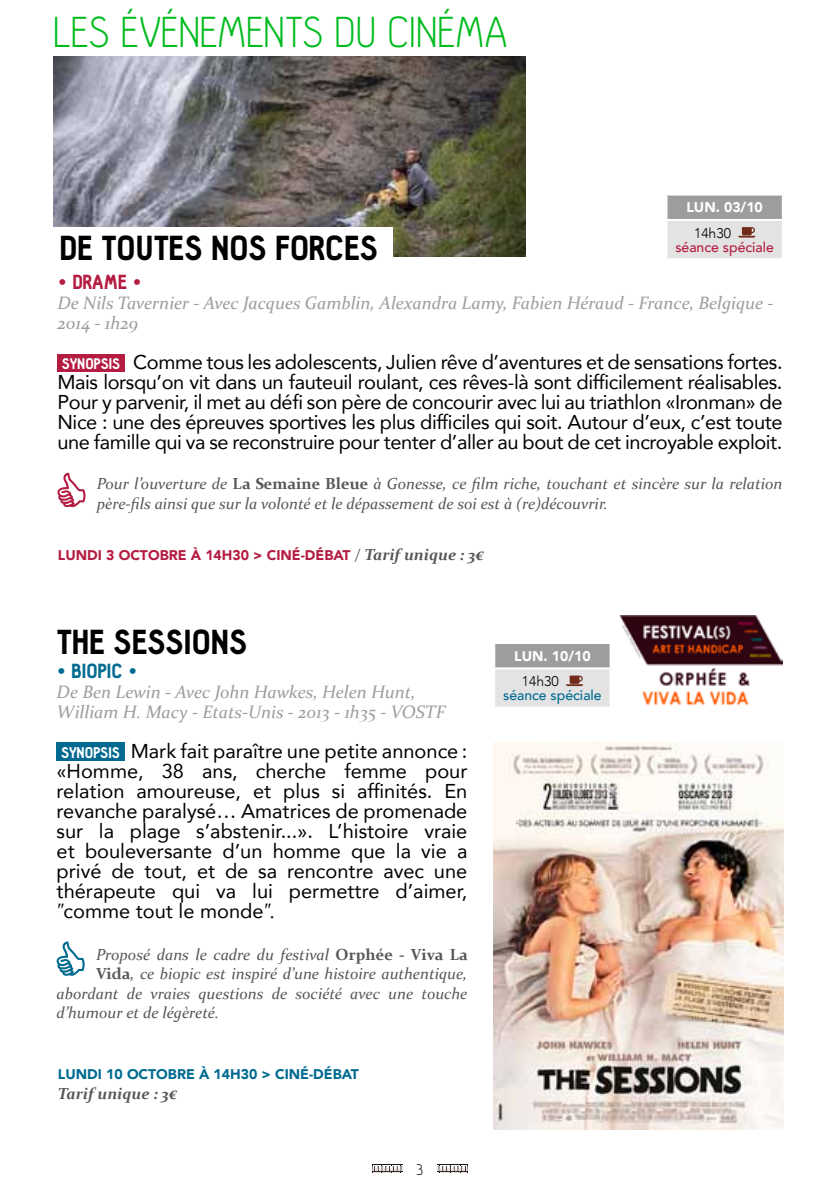
<style>
.page{position:relative;width:840px;height:1191px;background:#fff}
.page>*{position:absolute;margin:0;border:0;box-sizing:border-box;transform-origin:0 0}
.t1{font:300 48px "Hallosans";color:#00bb1e}
.t2{font:900 34px "Hallosans";color:#000}
.t3{font:20px/20px "Avenir";letter-spacing:-.02em;color:#000;text-align:justify}
.t4{font:900 20px "Hallosans";color:#006a91}
.t5{font:900 20px "Hallosans";color:#b51c41}
.t6{font:italic 18px/20px "Constantia";color:#9d9d9c}
.t7{font:300 17px "Hallosans";color:#000}
.t8{font:italic 16px/20px "Constantia";color:#575756}
.t9{font:italic 700 16px "Constantia";color:#575756}
.t10{font:900 14px "Avenir";color:#b51c41}
.t11{font:900 14px "Avenir";color:#006a91}
.t12{font:900 14px "Avenir";color:#fff}
.t13{font:500 14px "Avenir";color:#b51c41}
.t14{font:500 14px "Avenir";color:#006a91}
.t15{font:300 14px "Avenir";color:#000}
.s1{font-family:"Hallosans";font-weight:900;font-size:15px;color:#fff}
.s2{font-weight:700;font-style:normal}
.s3{font-family:"Constantia";font-weight:400;font-style:italic;font-size:16px;color:#575756}
.s4{font-family:"Constantia";font-weight:700;font-style:italic;font-size:16px;color:#575756}
.s5{font-family:"Hallosans";font-weight:900;font-size:15.2px;color:#fff}
.s6{font-family:"Constantia";font-style:italic}
</style>
<div class="page">
<svg style="left:372px;top:1164px;width:31px;height:8px"></svg>
<svg style="left:437px;top:1164px;width:31px;height:8px"></svg>
<img style="left:54px;top:57px;width:471px;height:199px">
<div style="left:57px;top:354px;width:68px;height:18px;background:#b51c41"></div>
<svg style="left:57px;top:473px;width:28px;height:34px"></svg>
<div style="left:54px;top:227px;width:339px;height:43px;background:#fff"></div>
<div style="left:666px;top:195px;width:116px;height:25px;background:#9d9d9c"></div>
<div style="left:666px;top:220px;width:116px;height:39px;background:#e3e3e3"></div>
<hr style="left:665px;top:194px;width:118px;height:2px;background:#fff">
<hr style="left:665px;top:196px;width:2px;height:23px;background:#fff">
<hr style="left:781px;top:196px;width:2px;height:23px;background:#fff">
<hr style="left:665px;top:219px;width:118px;height:2px;background:#fff">
<hr style="left:665px;top:221px;width:2px;height:37px;background:#fff">
<hr style="left:781px;top:221px;width:2px;height:37px;background:#fff">
<hr style="left:665px;top:258px;width:118px;height:2px;background:#fff">
<svg style="left:738px;top:227px;width:16px;height:11px"></svg>
<img style="left:493px;top:743px;width:289px;height:386px">
<div style="left:57px;top:743px;width:68px;height:18px;background:#006a91"></div>
<svg style="left:57px;top:941px;width:28px;height:34px"></svg>
<img style="left:620px;top:615px;width:162px;height:91px">
<div style="left:494px;top:643px;width:116px;height:25px;background:#9d9d9c"></div>
<div style="left:494px;top:668px;width:116px;height:39px;background:#e3e3e3"></div>
<hr style="left:493px;top:642px;width:118px;height:2px;background:#fff">
<hr style="left:493px;top:644px;width:2px;height:23px;background:#fff">
<hr style="left:609px;top:644px;width:2px;height:23px;background:#fff">
<hr style="left:493px;top:667px;width:118px;height:2px;background:#fff">
<hr style="left:493px;top:669px;width:2px;height:37px;background:#fff">
<hr style="left:609px;top:669px;width:2px;height:37px;background:#fff">
<hr style="left:493px;top:706px;width:118px;height:2px;background:#fff">
<svg style="left:566px;top:675px;width:16px;height:11px"></svg>
<h1 class="t1" style="left:54px;top:6px;width:455px">LES ÉVÉNEMENTS DU CINÉMA</h1>
<h2 class="t2" style="left:60px;top:230px;width:320px">DE TOUTES NOS FORCES</h2>
<p class="t12" style="left:686px;top:195px;width:78px">LUN. 03/10</p>
<p class="t15" style="left:693px;top:224px;width:38px">14h30</p>
<p class="t13" style="left:675px;top:235px;width:100px">séance spéciale</p>
<p class="t5" style="left:57px;top:271px;width:86px">• DRAME •</p>
<p class="t6" style="left:57px;top:292px;width:717px">De Nils Tavernier - Avec Jacques Gamblin, Alexandra Lamy, Fabien Héraud - France, Belgique -<br>2014 - 1h29</p>
<p class="t3" style="left:57px;top:351px;width:726px"><span class="s1">SYNOPSIS</span> Comme tous les adolescents, Julien rêve d’aventures et de sensations fortes.<br>Mais lorsqu’on vit dans un fauteuil roulant, ces rêves-là sont difficilement réalisables.<br>Pour y parvenir, il met au défi son père de concourir avec lui au triathlon «Ironman» de Nice : une des épreuves sportives les plus difficiles qui soit. Autour d’eux, c’est toute une famille qui va se reconstruire pour tenter d’aller au bout de cet incroyable exploit.</p>
<p class="t8" style="left:97px;top:473px;width:686px">Pour l’ouverture de <span class="s2">La Semaine Bleue</span> à Gonesse, ce film riche, touchant et sincère sur la relation père-fils ainsi que sur la volonté et le dépassement de soi est à (re)découvrir.</p>
<p class="t10" style="left:58px;top:543px;width:427px">LUN DI 3 OCTOBRE À 14H30 &gt; CIN É-DÉBAT <span class="s3">/</span> <span class="s4">Tarif unique : 3€</span></p>
<h2 class="t2" style="left:57px;top:623px;width:192px">THE SESSIONS</h2>
<p class="t4" style="left:57px;top:660px;width:82px">• BIOPIC •</p>
<p class="t6" style="left:57px;top:681px;width:390px">De Ben Lewin - Avec John Hawkes, Helen Hunt,<br>William H. Macy - Etats-Unis - 2013 - 1h35 - VOSTF</p>
<p class="t3" style="left:57px;top:740px;width:412px"><span class="s5">SYNOPSIS</span> Mark fait paraître une petite annonce : «Homme, 38 ans, cherche femme pour relation amoureuse, et plus si affinités. En revanche paralysé… Amatrices de promenade sur la plage s’abstenir...». L’histoire vraie et bouleversante d’un homme que la vie a privé de tout, et de sa rencontre avec une thérapeute qui va lui permettre d’aimer, <span class="s6">"</span>comme tout le monde<span class="s6">".</span></p>
<p class="t8" style="left:96px;top:944px;width:373px">Proposé dans le cadre du festival <span class="s2">Orphée - Viva La</span></p>
<p class="t8" style="left:96px;top:963px;width:372px"><span class="s2">Vida</span>, ce biopic est inspiré d’une histoire authentique,</p>
<p class="t8" style="left:57px;top:982px;width:412px">abordant de vraies questions de société avec une touche</p>
<p class="t8" style="left:57px;top:1001px;width:164px">d’humour et de légèreté.</p>
<p class="t11" style="left:58px;top:1062px;width:302px">LUN DI 10 OCTOBRE À 14H30 &gt; CIN É-DÉBAT</p>
<p class="t9" style="left:58px;top:1082px;width:121px">Tarif unique : 3€</p>
<p class="t7" style="left:416px;top:1161px;width:8px">3</p>
<p class="t12" style="left:514px;top:644px;width:78px">LUN. 10/10</p>
<p class="t15" style="left:521px;top:673px;width:38px">14h30</p>
<p class="t14" style="left:503px;top:683px;width:100px">séance spéciale</p>
</div>
